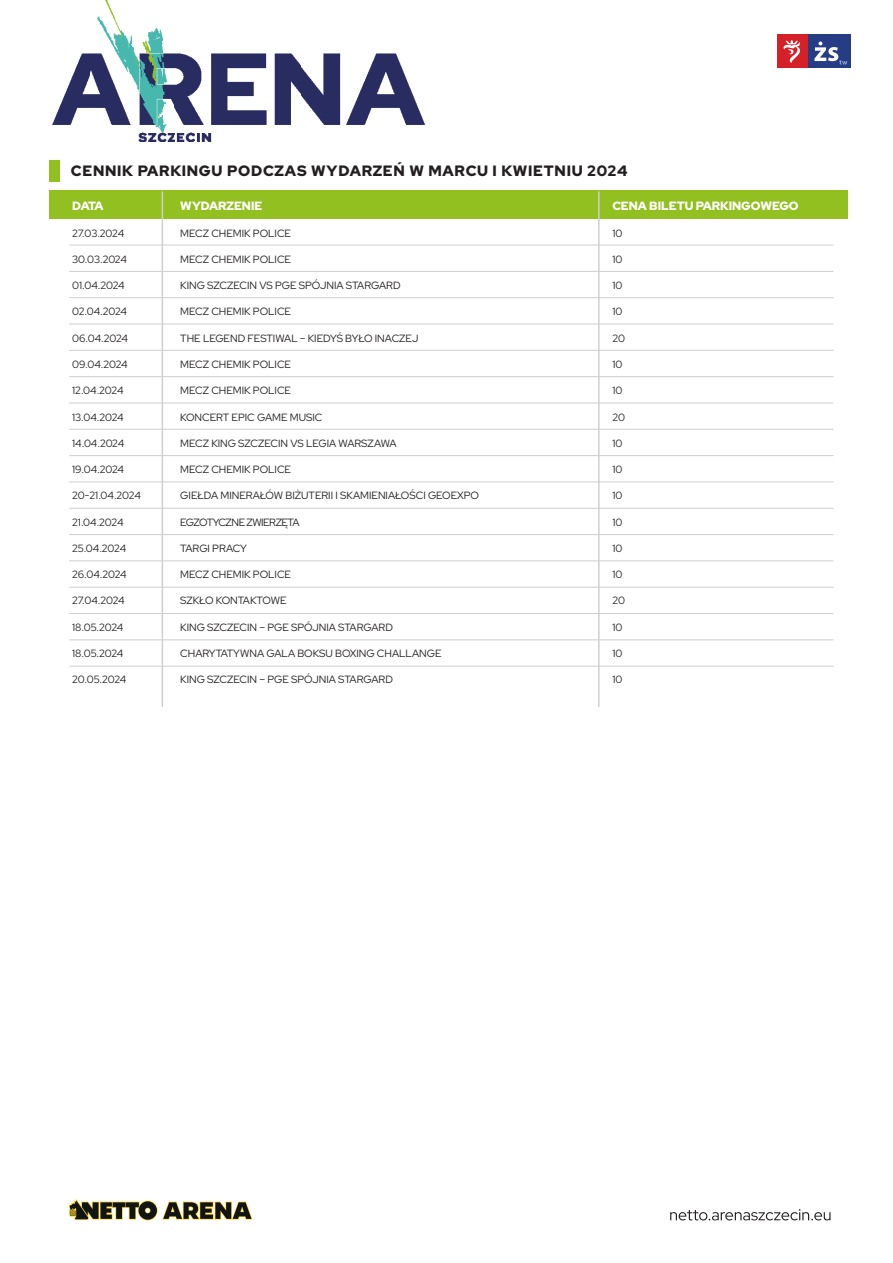
<style>
.page{position:relative;width:893px;height:1263px;background:#fff}
.page>*{position:absolute;margin:0;border:0;box-sizing:border-box;transform-origin:0 0}
.t1{font:900 15px "Red Hat Display";letter-spacing:.05em;color:#231f20}
.t2{font:900 12px "Red Hat Display";color:#fff}
.t3{font:300 10.5px "Red Hat Display";color:#231f20}
.t4{font:300 10.5px "Red Hat Display";letter-spacing:-.04em;color:#231f20}
</style>
<div class="page">
<div style="left:50px;top:190px;width:798px;height:29px;background:#92c020"></div>
<hr style="left:598px;top:191px;width:2px;height:516px;background:#cfd0cf">
<hr style="left:162px;top:191px;width:1px;height:516px;background:#cfd0cf">
<hr style="left:69px;top:244px;width:764px;height:2px;background:#cfd0cf">
<hr style="left:69px;top:508px;width:764px;height:1px;background:#cfd0cf">
<hr style="left:69px;top:271px;width:764px;height:1px;background:#cfd0cf">
<hr style="left:69px;top:534px;width:764px;height:1px;background:#cfd0cf">
<hr style="left:69px;top:297px;width:764px;height:1px;background:#cfd0cf">
<hr style="left:69px;top:560px;width:764px;height:1px;background:#cfd0cf">
<hr style="left:69px;top:323px;width:764px;height:1px;background:#cfd0cf">
<hr style="left:69px;top:587px;width:764px;height:1px;background:#cfd0cf">
<hr style="left:69px;top:613px;width:764px;height:1px;background:#cfd0cf">
<hr style="left:69px;top:639px;width:764px;height:1px;background:#cfd0cf">
<hr style="left:69px;top:666px;width:764px;height:1px;background:#cfd0cf">
<hr style="left:69px;top:350px;width:764px;height:1px;background:#cfd0cf">
<hr style="left:69px;top:376px;width:764px;height:1px;background:#cfd0cf">
<hr style="left:69px;top:402px;width:764px;height:1px;background:#cfd0cf">
<hr style="left:69px;top:429px;width:764px;height:1px;background:#cfd0cf">
<hr style="left:69px;top:455px;width:764px;height:1px;background:#cfd0cf">
<hr style="left:69px;top:481px;width:764px;height:1px;background:#cfd0cf">
<img style="left:52px;top:0;width:374px;height:141px">
<div style="left:777px;top:34px;width:31px;height:34px;background:#d62027"></div>
<svg style="left:783px;top:40px;width:17px;height:23px"></svg>
<div style="left:808px;top:34px;width:42px;height:34px;background:#263d86"></div>
<svg style="left:814px;top:42px;width:33px;height:23px"></svg>
<div style="left:50px;top:161px;width:10px;height:21px;background:#92c020"></div>
<svg style="left:69px;top:1199px;width:183px;height:21px"></svg>
<svg style="left:670px;top:1209px;width:160px;height:11px"></svg>
<p class="t1" style="left:71px;top:161px;width:558px">CENNIK PARKINGU PODCZAS WYDARZEŃ W MARCU I KWIETNIU 2024</p>
<p class="t2" style="left:72px;top:198px;width:33px">DATA</p>
<p class="t2" style="left:180px;top:198px;width:84px">WYDARZENIE</p>
<p class="t2" style="left:612px;top:198px;width:188px">CENA BILETU PARKINGOWEGO</p>
<p class="t3" style="left:72px;top:226px;width:53px">27.03.2024</p>
<p class="t3" style="left:180px;top:226px;width:112px">MECZ CHEMIK POLICE</p>
<p class="t3" style="left:612px;top:226px;width:11px">10</p>
<p class="t3" style="left:72px;top:252px;width:56px">30.03.2024</p>
<p class="t3" style="left:180px;top:252px;width:112px">MECZ CHEMIK POLICE</p>
<p class="t3" style="left:612px;top:252px;width:11px">10</p>
<p class="t3" style="left:72px;top:279px;width:54px">01.04.2024</p>
<p class="t3" style="left:180px;top:279px;width:222px">KING SZCZECIN VS PGE SPÓJNIA STARGARD</p>
<p class="t3" style="left:612px;top:279px;width:11px">10</p>
<p class="t3" style="left:72px;top:305px;width:56px">02.04.2024</p>
<p class="t3" style="left:180px;top:305px;width:112px">MECZ CHEMIK POLICE</p>
<p class="t3" style="left:612px;top:305px;width:11px">10</p>
<p class="t3" style="left:72px;top:331px;width:57px">06.04.2024</p>
<p class="t3" style="left:180px;top:331px;width:240px">THE LEGEND FESTIWAL – KIEDYŚ BYŁO INACZEJ</p>
<p class="t3" style="left:612px;top:331px;width:14px">20</p>
<p class="t3" style="left:72px;top:357px;width:57px">09.04.2024</p>
<p class="t3" style="left:180px;top:357px;width:112px">MECZ CHEMIK POLICE</p>
<p class="t3" style="left:612px;top:357px;width:11px">10</p>
<p class="t3" style="left:72px;top:384px;width:53px">12.04.2024</p>
<p class="t3" style="left:180px;top:384px;width:112px">MECZ CHEMIK POLICE</p>
<p class="t3" style="left:612px;top:384px;width:11px">10</p>
<p class="t3" style="left:72px;top:410px;width:53px">13.04.2024</p>
<p class="t3" style="left:180px;top:410px;width:144px">KONCERT EPIC GAME MUSIC</p>
<p class="t3" style="left:612px;top:410px;width:14px">20</p>
<p class="t3" style="left:72px;top:436px;width:53px">14.04.2024</p>
<p class="t3" style="left:180px;top:436px;width:218px">MECZ KING SZCZECIN VS LEGIA WARSZAWA</p>
<p class="t3" style="left:612px;top:436px;width:11px">10</p>
<p class="t3" style="left:72px;top:462px;width:53px">19.04.2024</p>
<p class="t3" style="left:180px;top:462px;width:112px">MECZ CHEMIK POLICE</p>
<p class="t3" style="left:612px;top:462px;width:11px">10</p>
<p class="t3" style="left:72px;top:489px;width:70px">20-21.04.2024</p>
<p class="t3" style="left:180px;top:489px;width:300px">GIEŁDA MINERAŁÓW BIŻUTERII I SKAMIENIAŁOŚCI GEOEXPO</p>
<p class="t3" style="left:612px;top:489px;width:11px">10</p>
<p class="t3" style="left:72px;top:515px;width:53px">21.04.2024</p>
<p class="t4" style="left:180px;top:515px;width:121px">EGZOTYCZNE ZWIERZĘTA</p>
<p class="t3" style="left:612px;top:515px;width:11px">10</p>
<p class="t3" style="left:72px;top:541px;width:55px">25.04.2024</p>
<p class="t3" style="left:180px;top:541px;width:68px">TARGI PRACY</p>
<p class="t3" style="left:612px;top:541px;width:11px">10</p>
<p class="t3" style="left:72px;top:567px;width:56px">26.04.2024</p>
<p class="t3" style="left:180px;top:567px;width:112px">MECZ CHEMIK POLICE</p>
<p class="t3" style="left:612px;top:567px;width:11px">10</p>
<p class="t3" style="left:72px;top:594px;width:54px">27.04.2024</p>
<p class="t3" style="left:180px;top:594px;width:108px">SZKŁO KONTAKTOWE</p>
<p class="t3" style="left:612px;top:594px;width:14px">20</p>
<p class="t3" style="left:72px;top:620px;width:53px">18.05.2024</p>
<p class="t3" style="left:180px;top:620px;width:214px">KING SZCZECIN – PGE SPÓJNIA STARGARD</p>
<p class="t3" style="left:612px;top:620px;width:11px">10</p>
<p class="t3" style="left:72px;top:646px;width:53px">18.05.2024</p>
<p class="t3" style="left:180px;top:646px;width:263px">CHARYTATYWNA GALA BOKSU BOXING CHALLANGE</p>
<p class="t3" style="left:612px;top:646px;width:11px">10</p>
<p class="t3" style="left:72px;top:673px;width:56px">20.05.2024</p>
<p class="t3" style="left:180px;top:673px;width:214px">KING SZCZECIN – PGE SPÓJNIA STARGARD</p>
<p class="t3" style="left:612px;top:673px;width:11px">10</p>
</div>
